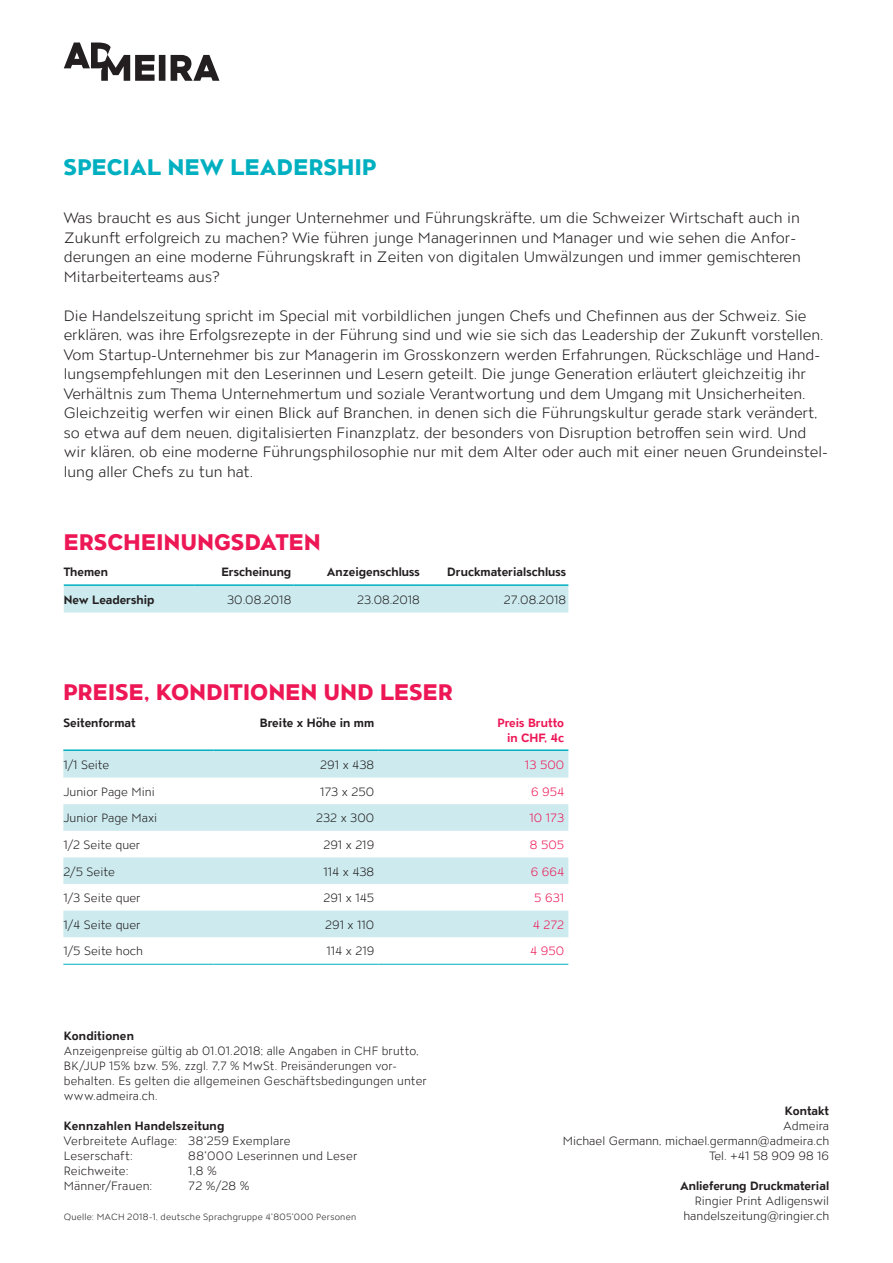
<style>
.page{position:relative;width:893px;height:1263px;background:#fff}
.page>*{position:absolute;margin:0;border:0;box-sizing:border-box;transform-origin:0 0}
.t1{font:800 22.5px "ATC Overlook";letter-spacing:.015em;color:#ed1756}
.t2{font:800 22.5px "ATC Overlook";letter-spacing:.015em;color:#00b0c0}
.t3{font:300 15px/19.5px "ATC Overlook";color:#231f20}
.t4{font:300 12px/15px "ATC Overlook";color:#231f20;text-align:right}
.t5{font:700 12px "ATC Overlook";color:#231f20}
.t6{font:300 12px "ATC Overlook";color:#ed1756}
.t7{font:700 12px/15px "ATC Overlook";color:#ed1756;text-align:right}
.t8{font:300 9px "ATC Overlook";letter-spacing:.025em;color:#231f20}
.s1{font-weight:700}
.s2{font-weight:400}
</style>
<div class="page">
<svg style="left:64px;top:43px;width:155px;height:38px"></svg>
<svg style="left:63px;top:751px;width:505px;height:186px;fill:#cdebef"></svg>
<hr style="left:63px;top:964px;width:151px;height:1px;background:#00b0c0">
<hr style="left:214px;top:964px;width:164px;height:1px;background:#00b0c0">
<hr style="left:378px;top:964px;width:190px;height:1px;background:#00b0c0">
<hr style="left:63px;top:749px;width:151px;height:2px;background:#00b0c0">
<hr style="left:214px;top:749px;width:164px;height:2px;background:#00b0c0">
<hr style="left:378px;top:749px;width:190px;height:2px;background:#00b0c0">
<div style="left:64px;top:586px;width:504px;height:26px;background:#cdebef"></div>
<hr style="left:64px;top:584px;width:130px;height:2px;background:#00b0c0">
<hr style="left:194px;top:584px;width:99px;height:2px;background:#00b0c0">
<hr style="left:293px;top:584px;width:129px;height:2px;background:#00b0c0">
<hr style="left:422px;top:584px;width:146px;height:2px;background:#00b0c0">
<h1 class="t2" style="left:64px;top:155px;width:314px">SPECIAL NEW LEADERSHIP</h1>
<p class="t3" style="left:64px;top:209px;width:739px">Was braucht es aus Sicht junger Unternehmer und Führungskräfte, um die Schweizer Wirtschaft auch in Zukunft erfolgreich zu machen? Wie führen junge Managerinnen und Manager und wie sehen die Anfor&shy;derungen an eine moderne Führungskraft in Zeiten von digitalen Umwälzungen und immer gemischteren Mitarbeiterteams aus?</p>
<p class="t3" style="left:64px;top:306px;width:765px">Die Handelszeitung spricht im Special mit vorbildlichen jungen Chefs und Chefinnen aus der Schweiz. Sie erklären, was ihre Erfolgsrezepte in der Führung sind und wie sie sich das Leadership der Zukunft vorstellen.<br>Vom Startup-Unternehmer bis zur Managerin im Grosskonzern werden Erfahrungen, Rückschläge und Hand&shy;lungsempfehlungen mit den Leserinnen und Lesern geteilt. Die junge Generation erläutert gleichzeitig ihr Verhältnis zum Thema Unternehmertum und soziale Verantwortung und dem Umgang mit Unsicherheiten.<br>Gleichzeitig werfen wir einen Blick auf Branchen, in denen sich die Führungskultur gerade stark verändert, so etwa auf dem neuen, digitalisierten Finanzplatz, der besonders von Disruption betroffen sein wird. Und wir klären, ob eine moderne Führungsphilosophie nur mit dem Alter oder auch mit einer neuen Grundeinstel&shy;lung aller Chefs zu tun hat.</p>
<h1 class="t1" style="left:64px;top:529px;width:258px">ERSCHEINUNGSDATEN</h1>
<p class="t5" style="left:64px;top:565px;width:46px">Themen</p>
<p class="t5" style="left:221px;top:565px;width:71px">Erscheinung</p>
<p class="t5" style="left:327px;top:565px;width:95px">Anzeigenschluss</p>
<p class="t5" style="left:447px;top:565px;width:120px">Druckmaterialschluss</p>
<p class="t5" style="left:64px;top:593px;width:92px">New Leadership</p>
<p class="t4" style="left:227px;top:593px;width:66px">30.08.2018</p>
<p class="t4" style="left:357px;top:593px;width:64px">23.08.2018</p>
<p class="t4" style="left:504px;top:593px;width:64px">27.08.2018</p>
<h1 class="t1" style="left:63px;top:679px;width:391px">PREISE, KONDITIONEN UND LESER</h1>
<p class="t5" style="left:63px;top:716px;width:74px">Seitenformat</p>
<p class="t5" style="left:260px;top:716px;width:116px">Breite x Höhe in mm</p>
<p class="t7" style="left:497px;top:716px;width:68px">Preis Brutto in CHF, 4c</p>
<p class="t4" style="left:63px;top:758px;width:47px">1/1 Seite</p>
<p class="t4" style="left:320px;top:758px;width:55px">291 x 438</p>
<p class="t6" style="left:525px;top:758px;width:41px">13 500</p>
<p class="t4" style="left:63px;top:784px;width:93px">Junior Page Mini</p>
<p class="t4" style="left:320px;top:784px;width:56px">173 x 250</p>
<p class="t6" style="left:531px;top:785px;width:35px">6 954</p>
<p class="t4" style="left:63px;top:811px;width:95px">Junior Page Maxi</p>
<p class="t4" style="left:316px;top:811px;width:60px">232 x 300</p>
<p class="t6" style="left:530px;top:811px;width:36px">10 173</p>
<p class="t4" style="left:63px;top:838px;width:78px">1/2 Seite quer</p>
<p class="t4" style="left:323px;top:838px;width:52px">291 x 219</p>
<p class="t6" style="left:530px;top:838px;width:36px">8 505</p>
<p class="t4" style="left:63px;top:864px;width:53px">2/5 Seite</p>
<p class="t4" style="left:323px;top:864px;width:52px">114 x 438</p>
<p class="t6" style="left:531px;top:864px;width:35px">6 664</p>
<p class="t4" style="left:63px;top:891px;width:79px">1/3 Seite quer</p>
<p class="t4" style="left:323px;top:891px;width:52px">291 x 145</p>
<p class="t6" style="left:534px;top:891px;width:31px">5 631</p>
<p class="t4" style="left:63px;top:918px;width:79px">1/4 Seite quer</p>
<p class="t4" style="left:325px;top:918px;width:51px">291 x 110</p>
<p class="t6" style="left:533px;top:918px;width:33px">4 272</p>
<p class="t4" style="left:63px;top:944px;width:81px">1/5 Seite hoch</p>
<p class="t4" style="left:326px;top:944px;width:49px">114 x 219</p>
<p class="t6" style="left:530px;top:944px;width:35px">4 950</p>
<p class="t5" style="left:64px;top:1029px;width:72px">Konditionen</p>
<p class="t4" style="left:64px;top:1044px;width:365px;text-align:left">Anzeigenpreise gültig ab 01.01.2018; alle Angaben in CHF brutto, BK/JUP 15% bzw. 5%, zzgl. 7,7 % MwSt. Preisänderungen vor&shy;behalten. Es gelten die allgemeinen Geschäftsbedingungen unter www.admeira.ch.</p>
<p class="t4" style="left:64px;top:1119px;width:228px;text-align:left"><span class="s1">Kennzahlen Handelszeitung<br></span>Verbreitete Auflage: 38<span class="s2">’</span>259 Exemplare<br>Leserschaft:</p>
<p class="t4" style="left:188px;top:1149px;width:171px">88<span class="s2">’</span>000 Leserinnen und Leser</p>
<p class="t4" style="left:64px;top:1164px;width:66px">Reichweite:</p>
<p class="t4" style="left:188px;top:1164px;width:30px">1,8 %</p>
<p class="t4" style="left:64px;top:1179px;width:90px">Männer/Frauen:</p>
<p class="t4" style="left:188px;top:1179px;width:63px">72 %/28 %</p>
<p class="t8" style="left:64px;top:1212px;width:294px">Quelle: MACH 2018-1, deutsche Sprachgruppe 4<span class="s2">’</span>805<span class="s2">’</span>000 Personen</p>
<p class="t5" style="left:785px;top:1104px;width:46px">Kontakt</p>
<p class="t4" style="left:563px;top:1119px;width:268px">Admeira<br>Michael Germann, michael.germann@admeira.ch<br>Tel. +41 58 909 98 16</p>
<p class="t5" style="left:680px;top:1179px;width:151px">Anlieferung Druckmaterial</p>
<p class="t4" style="left:683px;top:1194px;width:147px">Ringier Print Adligenswil handelszeitung@ringier.ch</p>
</div>
